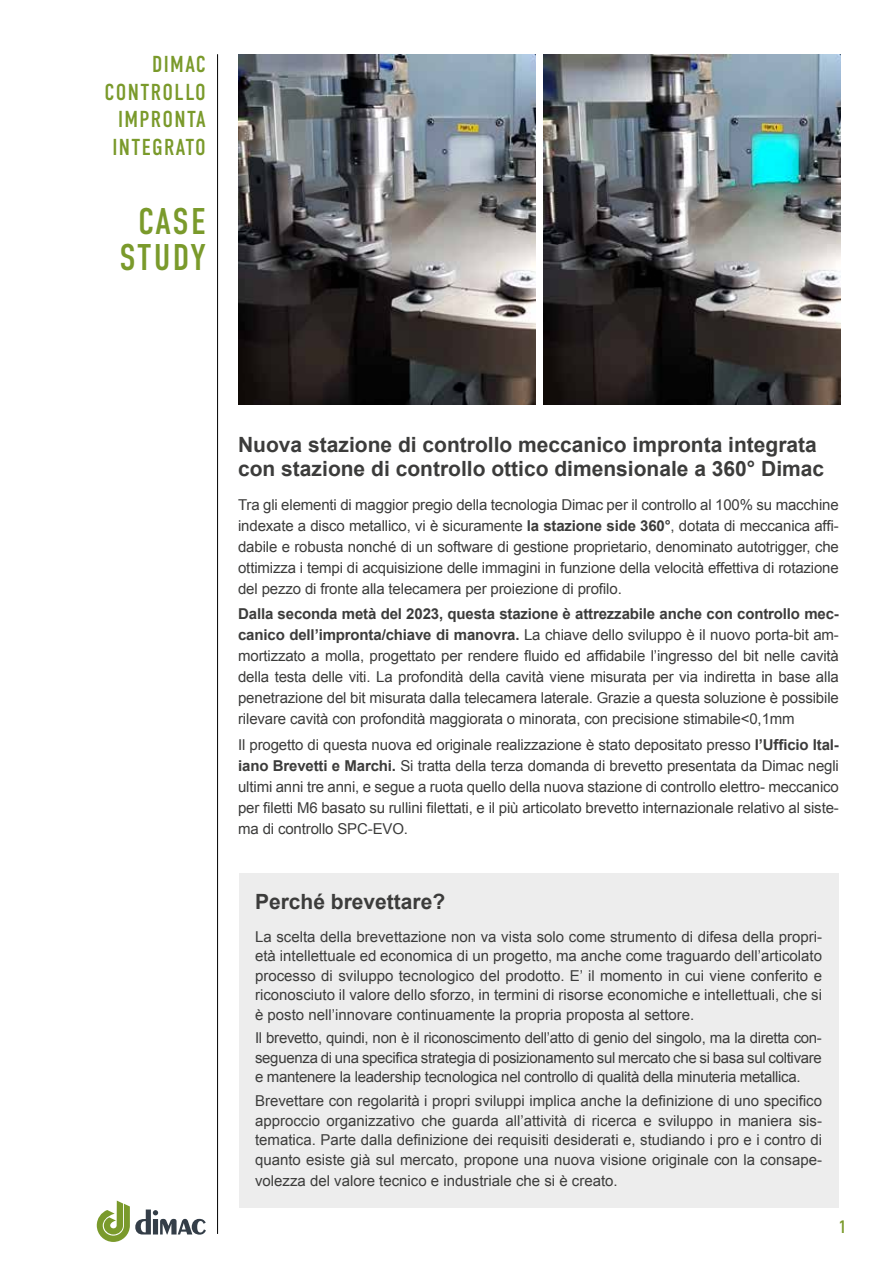
<style>
.page{position:relative;width:893px;height:1263px;background:#fff}
.page>*{position:absolute;margin:0;border:0;box-sizing:border-box;transform-origin:0 0}
.t1{font:37.2px/36.6px "DIN Condensed";letter-spacing:.045em;color:#7a9a2b;text-align:center}
.t2{font:23.1px/27.6px "DIN Condensed";letter-spacing:.06em;color:#7a9a2b;text-align:right}
.t3{font:700 21px/24px "Arial";color:#3c3c3b}
.t4{font:18px "DIN Condensed";color:#7a9a2b}
.t5{font:15px/21px "Arial";letter-spacing:-.01em;color:#3c3c3b;text-align:justify}
.s1{font-weight:700}
</style>
<div class="page">
<hr style="left:217px;top:54px;width:1px;height:1180px;background:#000">
<svg style="left:97px;top:1200px;width:109px;height:42px"></svg>
<div style="left:239px;top:873px;width:599px;height:335px;background:#ededed"></div>
<img style="left:238px;top:54px;width:297px;height:351px">
<img style="left:543px;top:54px;width:297px;height:351px">
<h2 class="t2" style="left:104px;top:51px;width:103px">DIMAC<br>CONTROLLO<br>IMPRONTA<br>INTEGRATO</h2>
<h1 class="t1" style="left:119px;top:203px;width:88px">CASE<br>STUDY</h1>
<h3 class="t3" style="left:238px;top:434px;width:588px">Nuova stazione di controllo meccanico impronta integrata con stazione di controllo ottico dimensionale a 360° Dimac</h3>
<p class="t5" style="left:238px;top:495px;width:602px">Tra gli elementi di maggior pregio della tecnologia Dimac per il controllo al 100% su macchine indexate a disco metallico, vi è sicuramente <span class="s1">la stazione side 360°</span>, dotata di meccanica affi&shy;dabile e robusta nonché di un software di gestione proprietario, denominato autotrigger, che ottimizza i tempi di acquisizione delle immagini in funzione della velocità effettiva di rotazione del pezzo di fronte alla telecamera per proiezione di profilo.</p>
<p class="t5" style="left:238px;top:604px;width:602px"><span class="s1">Dalla seconda metà del 2023, questa stazione è attrezzabile anche con controllo mec&shy;canico dell’impronta/chiave di manovra.</span> La chiave dello sviluppo è il nuovo porta-bit am&shy;mortizzato a molla, progettato per rendere fluido ed affidabile l’ingresso del bit nelle cavità della testa delle viti. La profondità della cavità viene misurata per via indiretta in base alla penetrazione del bit misurata dalla telecamera laterale. Grazie a questa soluzione è possibile rilevare cavità con profondità maggiorata o minorata, con precisione stimabile&lt;0,1mm</p>
<p class="t5" style="left:238px;top:734px;width:602px">Il progetto di questa nuova ed originale realizzazione è stato depositato presso <span class="s1">l’Ufficio Ital&shy;iano Brevetti e Marchi.</span> Si tratta della terza domanda di brevetto presentata da Dimac negli ultimi anni tre anni, e segue a ruota quello della nuova stazione di controllo elettro- meccanico per filetti M6 basato su rullini filettati, e il più articolato brevetto internazionale relativo al siste&shy;ma di controllo SPC-EVO.</p>
<h3 class="t3" style="left:255px;top:891px;width:192px">Perché brevettare?</h3>
<p class="t5" style="left:255px;top:927px;width:568px;line-height:19.5px">La scelta della brevettazione non va vista solo come strumento di difesa della propri&shy;età intellettuale ed economica di un progetto, ma anche come traguardo dell’articolato processo di sviluppo tecnologico del prodotto. E’ il momento in cui viene conferito e riconosciuto il valore dello sforzo, in termini di risorse economiche e intellettuali, che si è posto nell’innovare continuamente la propria proposta al settore.</p>
<p class="t5" style="left:255px;top:1028px;width:568px;line-height:19.5px">Il brevetto, quindi, non è il riconoscimento dell’atto di genio del singolo, ma la diretta con&shy;seguenza di una specifica strategia di posizionamento sul mercato che si basa sul coltivare e mantenere la leadership tecnologica nel controllo di qualità della minuteria metallica.</p>
<p class="t5" style="left:255px;top:1091px;width:568px;line-height:19.5px">Brevettare con regolarità i propri sviluppi implica anche la definizione di uno specifico approccio organizzativo che guarda all’attività di ricerca e sviluppo in maniera sis&shy;tematica. Parte dalla definizione dei requisiti desiderati e, studiando i pro e i contro di quanto esiste già sul mercato, propone una nuova visione originale con la consape-</p>
<p class="t5" style="left:255px;top:1170px;width:364px">volezza del valore tecnico e industriale che si è creato.</p>
<p class="t4" style="left:839px;top:1217px;width:9px">1</p>
</div>
